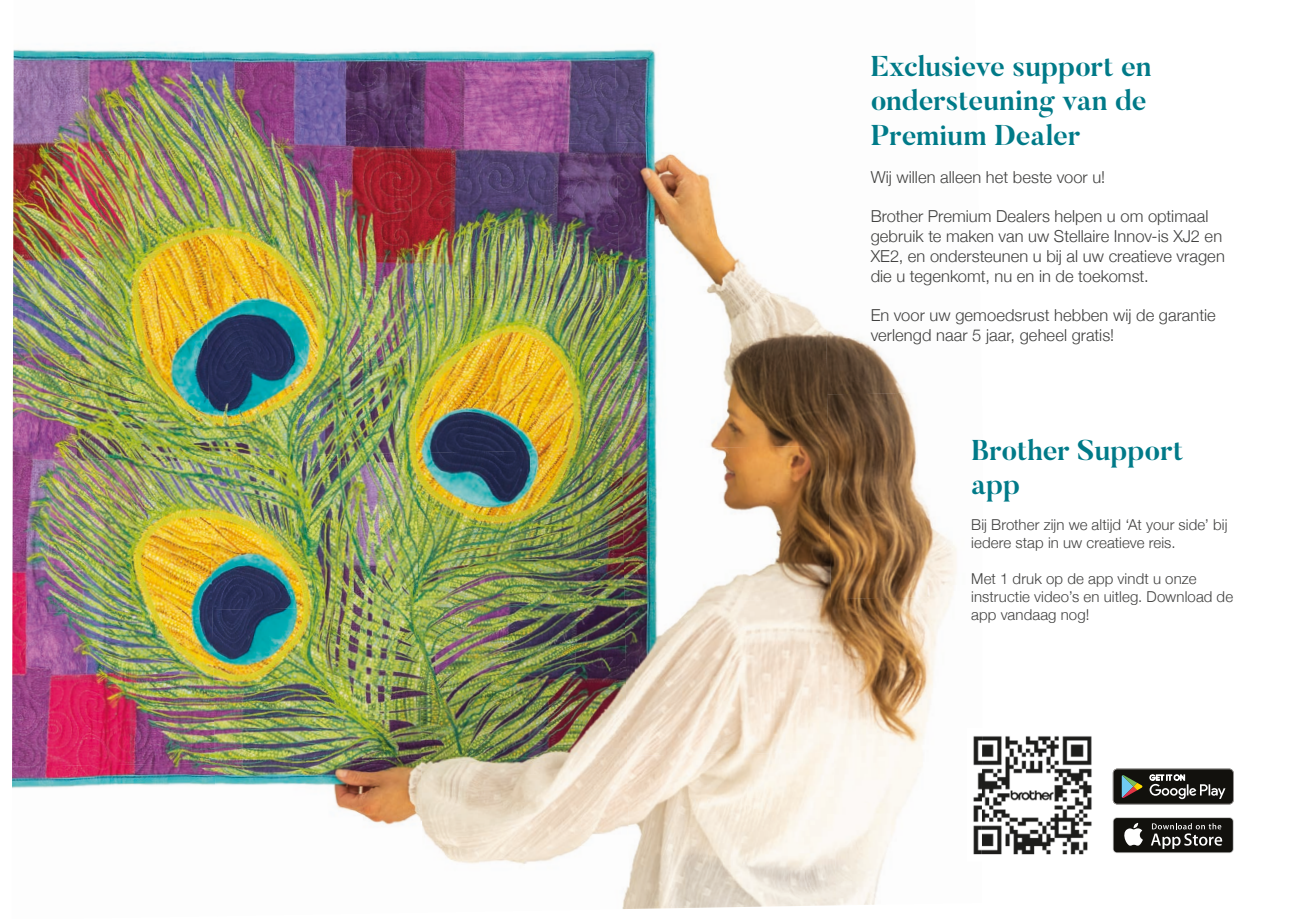
<style>
.page{position:relative;width:1289px;height:919px;background:#fff}
.page>*{position:absolute;margin:0;border:0;box-sizing:border-box;transform-origin:0 0}
.t1{font:700 28.5px/34.2px "Butler";color:#007a88}
.t2{font:300 16.5px/19.8px "Helvetica Neue";letter-spacing:.005em;color:#424241}
.t3{font:300 15px/18px "Helvetica Neue";letter-spacing:.005em;color:#424241}
</style>
<div class="page">
<img style="left:981px;top:736px;width:111px;height:119px">
<svg style="left:1112px;top:817px;width:121px;height:36px"></svg>
<div style="left:1113px;top:818px;width:119px;height:34px;background:#12110d;border-radius:3px"></div>
<svg style="left:1124px;top:822px;width:18px;height:23px"></svg>
<svg style="left:1150px;top:823px;width:72px;height:25px"></svg>
<svg style="left:1112px;top:768px;width:121px;height:36px;background:#3e3e39"></svg>
<img style="left:13px;top:49px;width:188px;height:101px">
<img style="left:201px;top:50px;width:207px;height:100px">
<img style="left:408px;top:50px;width:206px;height:96px">
<img style="left:614px;top:49px;width:42px;height:93px">
<img style="left:13px;top:150px;width:191px;height:153px">
<img style="left:204px;top:146px;width:206px;height:157px">
<img style="left:410px;top:142px;width:206px;height:157px">
<img style="left:616px;top:139px;width:155px;height:157px">
<img style="left:828px;top:330px;width:76px;height:61px">
<img style="left:13px;top:303px;width:194px;height:153px">
<img style="left:207px;top:299px;width:206px;height:157px">
<img style="left:413px;top:296px;width:206px;height:157px">
<img style="left:619px;top:292px;width:209px;height:157px">
<img style="left:827px;top:391px;width:130px;height:205px">
<img style="left:12px;top:456px;width:197px;height:153px">
<img style="left:209px;top:453px;width:207px;height:156px">
<img style="left:416px;top:449px;width:206px;height:157px">
<img style="left:622px;top:445px;width:209px;height:157px">
<img style="left:12px;top:609px;width:200px;height:153px">
<img style="left:212px;top:606px;width:206px;height:156px">
<img style="left:418px;top:602px;width:206px;height:157px">
<img style="left:624px;top:598px;width:206px;height:157px">
<img style="left:830px;top:596px;width:152px;height:207px">
<img style="left:12px;top:762px;width:203px;height:27px">
<img style="left:215px;top:759px;width:206px;height:66px">
<img style="left:421px;top:755px;width:209px;height:154px">
<img style="left:627px;top:752px;width:209px;height:156px">
<img style="left:834px;top:800px;width:147px;height:105px">
<h1 class="t1" style="left:870px;top:49px;width:282px">Exclusieve support en ondersteuning van de<br>Premium Dealer</h1>
<p class="t2" style="left:870px;top:165px;width:236px">Wij willen alleen het beste voor u!</p>
<p class="t2" style="left:870px;top:205px;width:356px">Brother Premium Dealers helpen u om optimaal gebruik te maken van uw Stellaire Innov-is XJ2 en XE2, en ondersteunen u bij al uw creatieve vragen die u tegenkomt, nu en in de toekomst.</p>
<p class="t2" style="left:870px;top:304px;width:347px">En voor uw gemoedsrust hebben wij de garantie verlengd naar 5 jaar, geheel gratis!</p>
<h1 class="t1" style="left:971px;top:432px;width:213px">Brother Support app</h1>
<p class="t3" style="left:971px;top:514px;width:258px">Bij Brother zijn we altijd ‘At your side’ bij iedere stap in uw creatieve reis.</p>
<p class="t3" style="left:971px;top:568px;width:263px">Met 1 druk op de app vindt u onze instructie video’s en uitleg. Download de app vandaag nog!</p>
</div>
